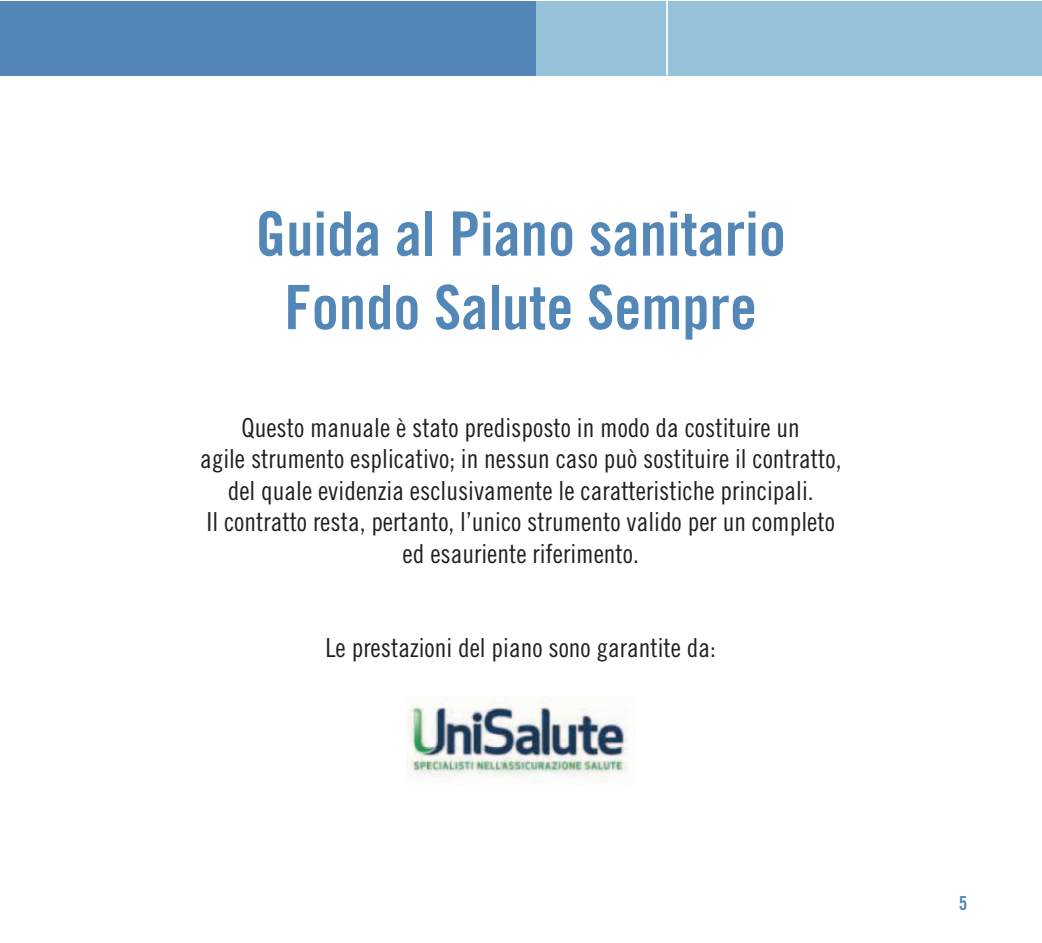
<style>
.page{position:relative;width:1042px;height:943px;background:#fff}
.page>*{position:absolute;margin:0;border:0;box-sizing:border-box;transform-origin:0 0}
.t1{font:61.25px/73.5px "Trade Gothic Bold Cond Twenty";color:#5287b7;text-align:center}
.t2{font:26.25px/31.5px "Trade Gothic Cond Eighteen";color:#231f20;text-align:center}
.t3{font:19.25px "Trade Gothic Bold Cond Twenty";color:#5287b7}
</style>
<div class="page">
<div style="left:536px;top:1px;width:505px;height:74px;background:#95c1d9"></div>
<hr style="left:666px;top:1px;width:2px;height:74px;background:#fff">
<div style="left:0;top:1px;width:536px;height:74px;background:#5287b7"></div>
<img style="left:406px;top:697px;width:224px;height:80px">
<h1 class="t1" style="left:255px;top:202px;width:532px">Guida al Piano sanitario<br>Fondo Salute Sempre</h1>
<p class="t2" style="left:200px;top:413px;width:643px">Questo manuale è stato predisposto in modo da costituire un<br>agile strumento esplicativo; in nessun caso può sostituire il contratto, del quale evidenzia esclusivamente le caratteristiche principali.<br>Il contratto resta, pertanto, l’unico strumento valido per un completo ed esauriente riferimento.</p>
<p class="t2" style="left:325px;top:634px;width:392px">Le prestazioni del piano sono garantite da:</p>
<p class="t3" style="left:959px;top:895px;width:10px">5</p>
</div>
